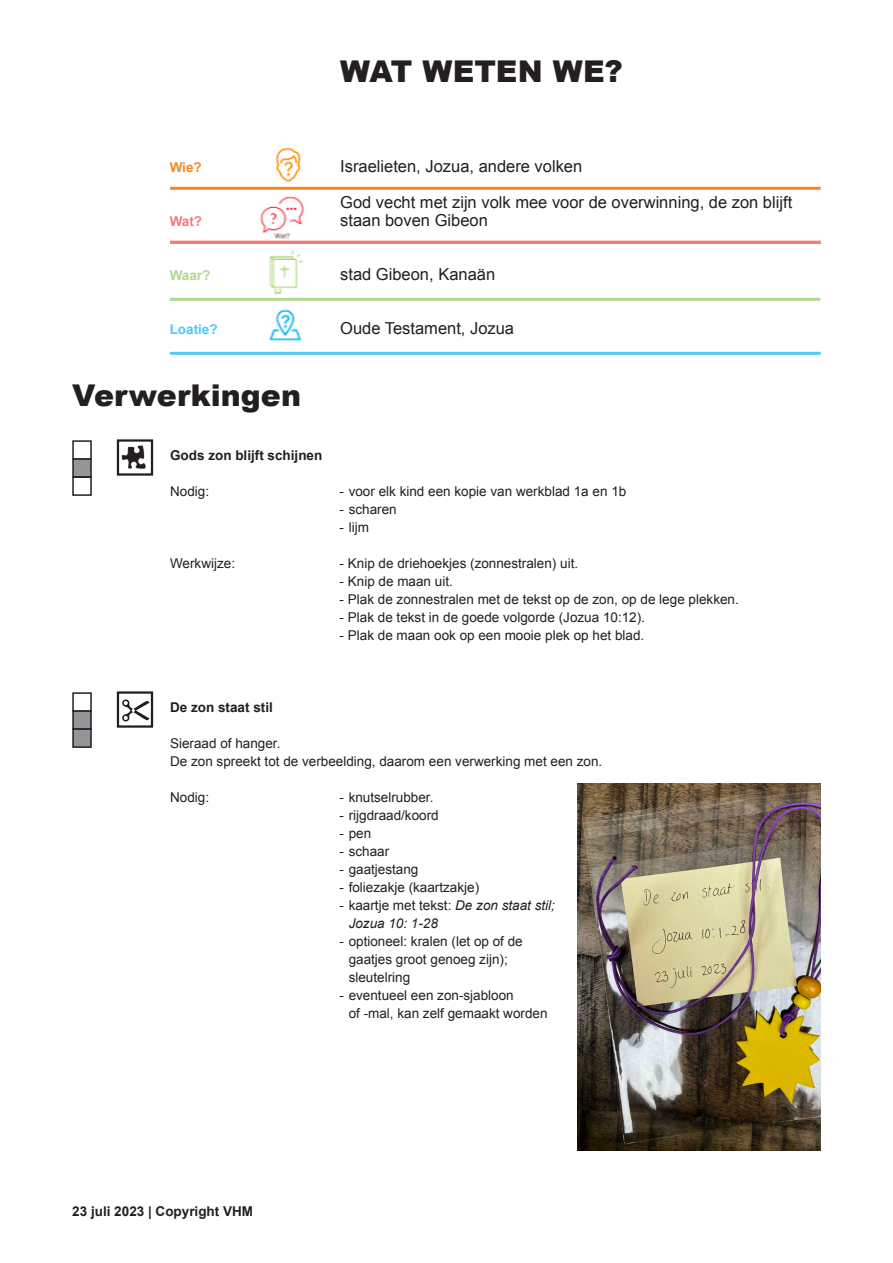
<style>
.page{position:relative;width:893px;height:1263px;background:#fff}
.page>*{position:absolute;margin:0;border:0;box-sizing:border-box;transform-origin:0 0}
.Kop{font:900 30px "Arial";letter-spacing:.005em;color:#231f20}
.platte_tekst_verwerk{font:16.5px "Arial";color:#231f20}
.platte_tekst_verwerk-2{font:13.5px/18px "Arial";color:#231f20;text-align:center}
.Kopje_2{font:700 13.5px "Arial";color:#231f20}
.platte_tekst_verwerk-3{font:italic 13.5px/18px "Arial";color:#231f20}
.Kopje_2-2{font:700 13.5px "Arial";color:#52c8f3}
.Kopje_2-3{font:700 13.5px "Arial";color:#b0d795}
.Kopje_2-4{font:700 13.5px "Arial";color:#f58822}
.Kopje_2-5{font:700 13.5px "Arial";color:#f27a84}
.s1{font-style:normal}
</style>
<div class="page">
<div style="left:72px;top:440px;width:20px;height:20px;border:2px solid #231f20"></div>
<div style="left:72px;top:458px;width:20px;height:20px;background:#939598;border:2px solid #231f20"></div>
<div style="left:72px;top:476px;width:20px;height:20px;border:2px solid #231f20"></div>
<div style="left:72px;top:692px;width:20px;height:20px;border:2px solid #231f20"></div>
<div style="left:72px;top:710px;width:20px;height:20px;background:#939598;border:2px solid #231f20"></div>
<div style="left:72px;top:728px;width:20px;height:20px;background:#939598;border:2px solid #231f20"></div>
<div style="left:117px;top:439px;width:36px;height:37px;border:2px solid #231f20"></div>
<img style="left:121px;top:445px;width:24px;height:23px">
<div style="left:117px;top:691px;width:36px;height:37px;border:2px solid #231f20"></div>
<svg style="left:122px;top:699px;width:28px;height:22px"></svg>
<img style="left:275px;top:147px;width:26px;height:34px">
<img style="left:260px;top:195px;width:45px;height:44px">
<img style="left:269px;top:249px;width:35px;height:46px">
<img style="left:269px;top:309px;width:32px;height:31px">
<hr style="left:170px;top:187px;width:651px;height:3px;background:#f58822">
<hr style="left:170px;top:241px;width:651px;height:3px;background:#f27a84">
<hr style="left:170px;top:298px;width:650px;height:3px;background:#b0d795">
<hr style="left:170px;top:352px;width:651px;height:3px;background:#52c8f3">
<img style="left:578px;top:784px;width:243px;height:366px">
<p class="Kopje_2-4" style="left:170px;top:158px;width:34px">Wie?</p>
<p class="Kopje_2-5" style="left:170px;top:212px;width:34px">Wat?</p>
<p class="Kopje_2-3" style="left:170px;top:266px;width:42px">Waar?</p>
<p class="Kopje_2-2" style="left:170px;top:320px;width:50px">Loatie?</p>
<p class="Kop" style="left:340px;top:49px;width:284px">WAT WETEN WE?</p>
<p class="platte_tekst_verwerk" style="left:340px;top:155px;width:244px">Israelieten, Jozua, andere volken</p>
<p class="platte_tekst_verwerk" style="left:340px;top:191px;width:454px">God vecht met zijn volk mee voor de overwinning, de zon blijft</p>
<p class="platte_tekst_verwerk" style="left:340px;top:209px;width:149px">staan boven Gibeon</p>
<p class="platte_tekst_verwerk" style="left:340px;top:263px;width:157px">stad Gibeon, Kanaän</p>
<p class="platte_tekst_verwerk" style="left:340px;top:317px;width:175px">Oude Testament, Jozua</p>
<p class="Kop" style="left:72px;top:373px;width:230px">Verwerkingen</p>
<p class="Kopje_2" style="left:170px;top:446px;width:154px">Gods zon blijft schijnen</p>
<p class="platte_tekst_verwerk-2" style="left:170px;top:482px;width:41px">Nodig:</p>
<p class="platte_tekst_verwerk-2" style="left:340px;top:482px;width:288px">- voor elk kind een kopie van werkblad 1a en 1b</p>
<p class="platte_tekst_verwerk-2" style="left:340px;top:500px;width:59px">- scharen</p>
<p class="platte_tekst_verwerk-2" style="left:340px;top:518px;width:31px">- lijm</p>
<p class="platte_tekst_verwerk-2" style="left:170px;top:554px;width:66px">Werkwijze:</p>
<p class="platte_tekst_verwerk-2" style="left:340px;top:554px;width:240px">- Knip de driehoekjes (zonnestralen) uit.</p>
<p class="platte_tekst_verwerk-2" style="left:340px;top:572px;width:115px">- Knip de maan uit.</p>
<p class="platte_tekst_verwerk-2" style="left:340px;top:590px;width:401px">- Plak de zonnestralen met de tekst op de zon, op de lege plekken.</p>
<p class="platte_tekst_verwerk-2" style="left:340px;top:608px;width:307px">- Plak de tekst in de goede volgorde (Jozua 10:12).</p>
<p class="platte_tekst_verwerk-2" style="left:340px;top:626px;width:306px">- Plak de maan ook op een mooie plek op het blad.</p>
<p class="Kopje_2" style="left:170px;top:698px;width:104px">De zon staat stil</p>
<p class="platte_tekst_verwerk-2" style="left:170px;top:734px;width:112px">Sieraad of hanger.</p>
<p class="platte_tekst_verwerk-2" style="left:170px;top:752px;width:434px">De zon spreekt tot de verbeelding, daarom een verwerking met een zon.</p>
<p class="platte_tekst_verwerk-2" style="left:170px;top:788px;width:41px">Nodig:</p>
<p class="platte_tekst_verwerk-2" style="left:340px;top:788px;width:95px">- knutselrubber.</p>
<p class="platte_tekst_verwerk-2" style="left:340px;top:806px;width:101px">- rijgdraad/koord</p>
<p class="platte_tekst_verwerk-2" style="left:340px;top:824px;width:33px">- pen</p>
<p class="platte_tekst_verwerk-2" style="left:340px;top:842px;width:51px">- schaar</p>
<p class="platte_tekst_verwerk-2" style="left:340px;top:860px;width:80px">- gaatjestang</p>
<p class="platte_tekst_verwerk-2" style="left:340px;top:878px;width:141px">- foliezakje (kaartzakje)</p>
<p class="platte_tekst_verwerk-3" style="left:349px;top:896px;width:208px;text-indent:-9px"><span class="s1">- kaartje met tekst:</span> De zon staat stil;<br>Jozua 10: 1-28</p>
<p class="platte_tekst_verwerk-2" style="left:340px;top:932px;width:185px">- optioneel: kralen (let op of de gaatjes groot genoeg zijn);</p>
<p class="platte_tekst_verwerk-2" style="left:349px;top:968px;width:63px">sleutelring</p>
<p class="platte_tekst_verwerk-2" style="left:340px;top:986px;width:176px">- eventueel een zon-sjabloon</p>
<p class="platte_tekst_verwerk-2" style="left:349px;top:1004px;width:200px">of -mal, kan zelf gemaakt worden</p>
<p class="Kopje_2" style="left:72px;top:1202px;width:182px">23 juli 2023 | Copyright VHM</p>
</div>
